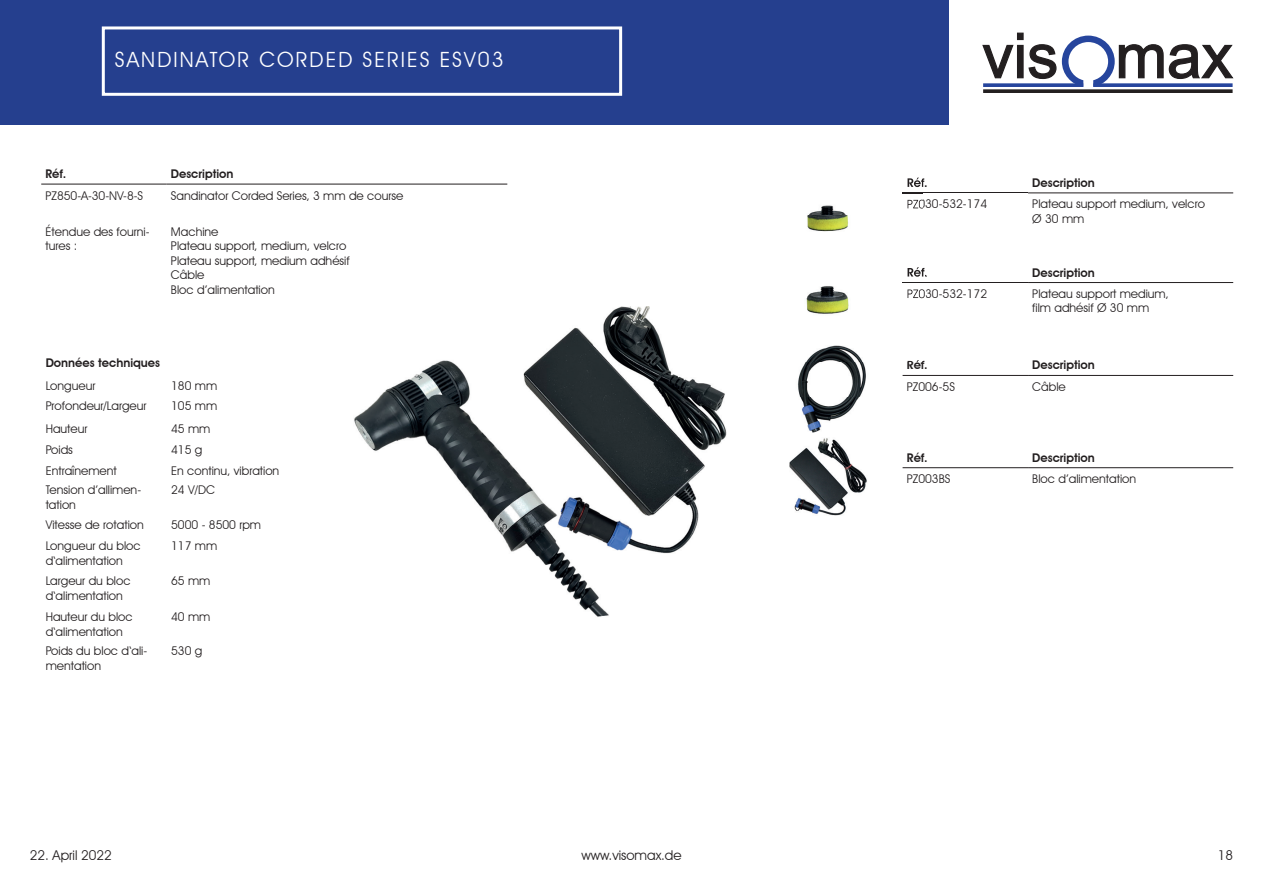
<style>
.page{position:relative;width:1263px;height:893px;background:#fff}
.page>*{position:absolute;margin:0;border:0;box-sizing:border-box;transform-origin:0 0}
.t1{font:21px "Avant Garde IT Cby BT";letter-spacing:.1em;color:#fff}
.t2{font:13.5px "Avant Garde IT Cby BT";color:#231f20}
.t3{font:12px/14.4px "Avant Garde IT Cby BT";color:#231f20}
.t4{font:600 12px "Avant Garde IT Cby BT";color:#231f20}
</style>
<div class="page">
<div style="left:0;top:0;width:949px;height:124px;background:#253f8e"></div>
<svg style="left:983px;top:89px;width:249px;height:4px"></svg>
<svg style="left:982px;top:32px;width:252px;height:55px"></svg>
<div style="left:102px;top:26px;width:520px;height:70px;border:3px solid #fff"></div>
<hr style="left:41px;top:184px;width:126px;height:1px;background:#231f20">
<hr style="left:167px;top:184px;width:340px;height:1px;background:#231f20">
<hr style="left:902px;top:193px;width:126px;height:1px;background:#231f20">
<hr style="left:1028px;top:193px;width:205px;height:1px;background:#231f20">
<hr style="left:902px;top:282px;width:126px;height:1px;background:#231f20">
<hr style="left:1028px;top:282px;width:205px;height:1px;background:#231f20">
<img style="left:797px;top:361px;width:69px;height:72px">
<hr style="left:902px;top:375px;width:126px;height:1px;background:#231f20">
<hr style="left:1028px;top:375px;width:205px;height:1px;background:#231f20">
<img style="left:789px;top:438px;width:78px;height:78px">
<hr style="left:902px;top:467px;width:126px;height:1px;background:#231f20">
<hr style="left:1028px;top:467px;width:205px;height:1px;background:#231f20">
<img style="left:354px;top:306px;width:372px;height:311px">
<img style="left:807px;top:177px;width:116px;height:55px">
<svg style="left:902px;top:193px;width:21px;height:1px"></svg>
<img style="left:907px;top:178px;width:16px;height:9px">
<img style="left:907px;top:200px;width:16px;height:9px">
<img style="left:876px;top:215px;width:47px;height:84px">
<img style="left:806px;top:286px;width:56px;height:75px">
<svg style="left:902px;top:267px;width:23px;height:16px"></svg>
<img style="left:907px;top:289px;width:18px;height:9px">
<img style="left:907px;top:267px;width:16px;height:10px">
<h1 class="t1" style="left:115px;top:46px;width:390px">SANDINATOR CORDED SERIES ESV03</h1>
<p class="t4" style="left:45px;top:167px;width:22px">Réf.</p>
<p class="t4" style="left:171px;top:167px;width:64px">Description</p>
<p class="t3" style="left:45px;top:188px;width:99px">PZ850-A-30-NV-8-S</p>
<p class="t3" style="left:171px;top:188px;width:234px">Sandinator Corded Series, 3 mm de course</p>
<p class="t3" style="left:45px;top:224px;width:106px">Étendue des fourni&shy;tures :</p>
<p class="t3" style="left:171px;top:224px;width:180px">Machine<br>Plateau support, medium, velcro<br>Plateau support, medium adhésif<br>Câble<br>Bloc d’alimentation</p>
<p class="t4" style="left:46px;top:355px;width:116px">Données techniques</p>
<p class="t3" style="left:46px;top:379px;width:51px">Longueur</p>
<p class="t3" style="left:171px;top:379px;width:48px">180 mm</p>
<p class="t3" style="left:46px;top:399px;width:102px">Profondeur/Largeur</p>
<p class="t3" style="left:171px;top:399px;width:48px">105 mm</p>
<p class="t3" style="left:46px;top:422px;width:43px">Hauteur</p>
<p class="t3" style="left:171px;top:422px;width:41px">45 mm</p>
<p class="t3" style="left:46px;top:442px;width:29px">Poids</p>
<p class="t3" style="left:171px;top:442px;width:33px">415 g</p>
<p class="t3" style="left:46px;top:463px;width:73px">Entraînement</p>
<p class="t3" style="left:171px;top:463px;width:110px">En continu, vibration</p>
<p class="t3" style="left:46px;top:483px;width:97px">Tension d’allimen&shy;tation</p>
<p class="t3" style="left:171px;top:483px;width:45px">24 V/DC</p>
<p class="t3" style="left:46px;top:517px;width:100px">Vitesse de rotation</p>
<p class="t3" style="left:171px;top:517px;width:91px">5000 - 8500 rpm</p>
<p class="t3" style="left:46px;top:539px;width:97px">Longueur du bloc d‘alimentation</p>
<p class="t3" style="left:171px;top:539px;width:48px">117 mm</p>
<p class="t3" style="left:46px;top:574px;width:86px">Largeur du bloc d‘alimentation</p>
<p class="t3" style="left:171px;top:574px;width:41px">65 mm</p>
<p class="t3" style="left:46px;top:610px;width:89px">Hauteur du bloc d‘alimentation</p>
<p class="t3" style="left:171px;top:610px;width:41px">40 mm</p>
<p class="t3" style="left:46px;top:644px;width:103px">Poids du bloc d‘ali&shy;mentation</p>
<p class="t3" style="left:171px;top:644px;width:33px">530 g</p>
<p class="t4" style="left:907px;top:175px;width:22px">Réf.</p>
<p class="t4" style="left:1032px;top:175px;width:64px">Description</p>
<p class="t3" style="left:907px;top:197px;width:82px">PZ030-532-174</p>
<p class="t3" style="left:1032px;top:197px;width:174px">Plateau support medium, velcro<br>Ø 30 mm</p>
<p class="t4" style="left:1032px;top:265px;width:64px">Description</p>
<p class="t3" style="left:907px;top:286px;width:82px">PZ030-532-172</p>
<p class="t3" style="left:1032px;top:286px;width:138px">Plateau support medium, film adhésif Ø 30 mm</p>
<p class="t4" style="left:907px;top:358px;width:22px">Réf.</p>
<p class="t4" style="left:1032px;top:358px;width:64px">Description</p>
<p class="t3" style="left:907px;top:379px;width:50px">PZ006-5S</p>
<p class="t3" style="left:1032px;top:379px;width:35px">Câble</p>
<p class="t4" style="left:907px;top:450px;width:22px">Réf.</p>
<p class="t4" style="left:1032px;top:450px;width:64px">Description</p>
<p class="t3" style="left:907px;top:472px;width:45px">PZ003BS</p>
<p class="t3" style="left:1032px;top:472px;width:105px">Bloc d’alimentation</p>
<p class="t2" style="left:30px;top:847px;width:84px">22. April 2022</p>
<p class="t2" style="left:581px;top:847px;width:102px">www.visomax.de</p>
<p class="t2" style="left:1218px;top:847px;width:17px">18</p>
</div>
